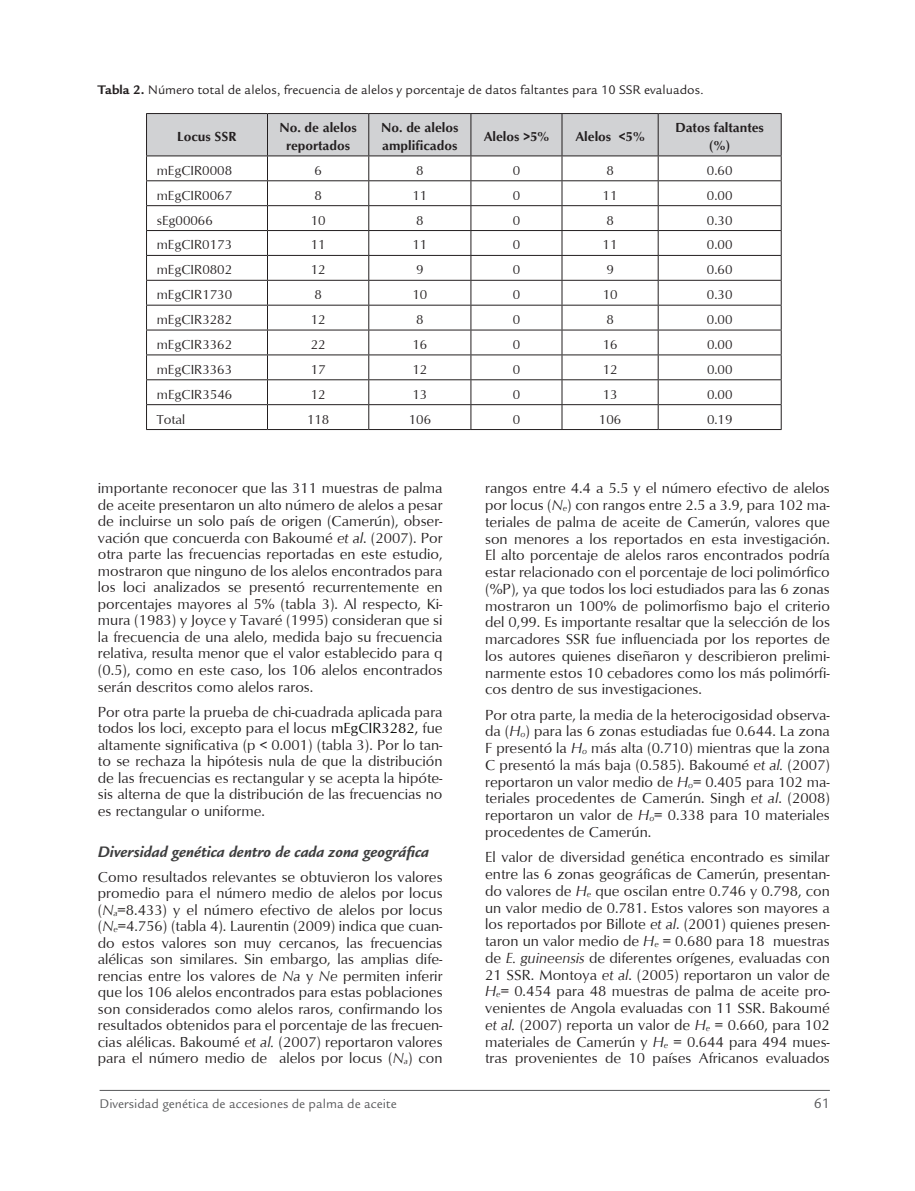
<style>
.page{position:relative;width:915px;height:1191px;background:#fff}
.page>*{position:absolute;margin:0;border:0;box-sizing:border-box;transform-origin:0 0}
.t1{font:italic 700 16.5px "Legacy Sans Std";color:#3e3e3f}
.t2{font:15px/16.8px "Optimum";color:#231f20;text-align:justify}
.t3{font:15px "Legacy Sans Std";color:#57585a}
.t4{font:13.5px "Optimum";color:#231f20}
.t5{font:13.5px "Legacy Sans Std";color:#231f20}
.t6{font:700 13.5px/18px "Optimum";color:#231f20;text-align:center}
.t7{font:13.5px "Legacy Sans Std";color:#57585a}
.s1{font-weight:700}
.s2{font-style:italic}
.s3{color:#040503}
.s4{font-style:italic;font-size:8.7px}
</style>
<div class="page">
<hr style="left:99px;top:1090px;width:730px;height:1px;background:#57585a">
<hr style="left:146px;top:113px;width:121px;height:1px;background:#231f20">
<hr style="left:267px;top:113px;width:101px;height:1px;background:#231f20">
<hr style="left:368px;top:113px;width:103px;height:1px;background:#231f20">
<hr style="left:471px;top:113px;width:90px;height:1px;background:#231f20">
<hr style="left:561px;top:113px;width:97px;height:1px;background:#231f20">
<hr style="left:658px;top:113px;width:123px;height:1px;background:#231f20">
<svg style="left:146px;top:114px;width:635px;height:315px"></svg>
<hr style="left:146px;top:429px;width:121px;height:1px;background:#231f20">
<hr style="left:267px;top:429px;width:101px;height:1px;background:#231f20">
<hr style="left:368px;top:429px;width:103px;height:1px;background:#231f20">
<hr style="left:471px;top:429px;width:90px;height:1px;background:#231f20">
<hr style="left:561px;top:429px;width:97px;height:1px;background:#231f20">
<hr style="left:658px;top:429px;width:123px;height:1px;background:#231f20">
<p class="t5" style="left:98px;top:83px;width:607px"><span class="s1">Tabla 2.</span> Número total de alelos, frecuencia de alelos y porcentaje de datos faltantes para 10 SSR evaluados.</p>
<p class="t6" style="left:177px;top:127px;width:61px">Locus SSR</p>
<p class="t6" style="left:279px;top:118px;width:79px">No. de alelos reportados</p>
<p class="t6" style="left:381px;top:118px;width:79px;text-align:left">No. de alelos amplificados</p>
<p class="t6" style="left:483px;top:127px;width:67px">Alelos &gt;5%</p>
<p class="t6" style="left:575px;top:127px;width:71px">Alelos &lt;5%</p>
<p class="t6" style="left:675px;top:118px;width:90px">Datos faltantes (%)</p>
<p class="t4" style="left:157px;top:162px;width:77px">mEgCIR0008</p>
<p class="t4" style="left:314px;top:162px;width:9px">6</p>
<p class="t4" style="left:416px;top:162px;width:9px">8</p>
<p class="t4" style="left:512px;top:162px;width:9px">0</p>
<p class="t4" style="left:606px;top:162px;width:9px">8</p>
<p class="t4" style="left:706px;top:162px;width:27px">0.60</p>
<p class="t4" style="left:157px;top:187px;width:77px">mEgCIR0067</p>
<p class="t4" style="left:314px;top:187px;width:9px">8</p>
<p class="t4" style="left:412px;top:187px;width:16px">11</p>
<p class="t4" style="left:512px;top:187px;width:9px">0</p>
<p class="t4" style="left:602px;top:187px;width:16px">11</p>
<p class="t4" style="left:706px;top:187px;width:27px">0.00</p>
<p class="t4" style="left:157px;top:212px;width:58px">sEg00066</p>
<p class="t4" style="left:310px;top:212px;width:16px">10</p>
<p class="t4" style="left:416px;top:212px;width:9px">8</p>
<p class="t4" style="left:512px;top:212px;width:9px">0</p>
<p class="t4" style="left:606px;top:212px;width:9px">8</p>
<p class="t4" style="left:706px;top:212px;width:27px">0.30</p>
<p class="t4" style="left:157px;top:237px;width:77px">mEgCIR0173</p>
<p class="t4" style="left:310px;top:237px;width:16px">11</p>
<p class="t4" style="left:412px;top:237px;width:16px">11</p>
<p class="t4" style="left:512px;top:237px;width:9px">0</p>
<p class="t4" style="left:602px;top:237px;width:16px">11</p>
<p class="t4" style="left:706px;top:237px;width:27px">0.00</p>
<p class="t4" style="left:157px;top:262px;width:77px">mEgCIR0802</p>
<p class="t4" style="left:310px;top:262px;width:16px">12</p>
<p class="t4" style="left:416px;top:262px;width:9px">9</p>
<p class="t4" style="left:512px;top:262px;width:9px">0</p>
<p class="t4" style="left:606px;top:262px;width:9px">9</p>
<p class="t4" style="left:706px;top:262px;width:27px">0.60</p>
<p class="t4" style="left:157px;top:287px;width:77px">mEgCIR1730</p>
<p class="t4" style="left:314px;top:287px;width:9px">8</p>
<p class="t4" style="left:412px;top:287px;width:16px">10</p>
<p class="t4" style="left:512px;top:287px;width:9px">0</p>
<p class="t4" style="left:602px;top:287px;width:16px">10</p>
<p class="t4" style="left:706px;top:287px;width:27px">0.30</p>
<p class="t4" style="left:157px;top:311px;width:77px">mEgCIR3282</p>
<p class="t4" style="left:310px;top:311px;width:16px">12</p>
<p class="t4" style="left:416px;top:311px;width:9px">8</p>
<p class="t4" style="left:512px;top:311px;width:9px">0</p>
<p class="t4" style="left:606px;top:311px;width:9px">8</p>
<p class="t4" style="left:706px;top:311px;width:27px">0.00</p>
<p class="t4" style="left:157px;top:336px;width:77px">mEgCIR3362</p>
<p class="t4" style="left:310px;top:336px;width:16px">22</p>
<p class="t4" style="left:412px;top:336px;width:16px">16</p>
<p class="t4" style="left:512px;top:336px;width:9px">0</p>
<p class="t4" style="left:602px;top:336px;width:16px">16</p>
<p class="t4" style="left:706px;top:336px;width:27px">0.00</p>
<p class="t4" style="left:157px;top:361px;width:77px">mEgCIR3363</p>
<p class="t4" style="left:310px;top:361px;width:16px">17</p>
<p class="t4" style="left:412px;top:361px;width:16px">12</p>
<p class="t4" style="left:512px;top:361px;width:9px">0</p>
<p class="t4" style="left:602px;top:361px;width:16px">12</p>
<p class="t4" style="left:706px;top:361px;width:27px">0.00</p>
<p class="t4" style="left:157px;top:386px;width:77px">mEgCIR3546</p>
<p class="t4" style="left:310px;top:386px;width:16px">12</p>
<p class="t4" style="left:412px;top:386px;width:16px">13</p>
<p class="t4" style="left:512px;top:386px;width:9px">0</p>
<p class="t4" style="left:602px;top:386px;width:16px">13</p>
<p class="t4" style="left:706px;top:386px;width:27px">0.00</p>
<p class="t4" style="left:157px;top:411px;width:30px">Total</p>
<p class="t4" style="left:307px;top:411px;width:24px">118</p>
<p class="t4" style="left:408px;top:411px;width:24px">106</p>
<p class="t4" style="left:512px;top:411px;width:9px">0</p>
<p class="t4" style="left:598px;top:411px;width:24px">106</p>
<p class="t4" style="left:706px;top:411px;width:27px">0.19</p>
<p class="t2" style="left:98px;top:480px;width:346px">importante reconocer que las 311 muestras de palma de aceite presentaron un alto número de alelos a pesar de incluirse un solo país de origen (Camerún), obser&shy;vación que concuerda con Bakoumé <span class="s2">et al</span>. (2007). Por otra parte las frecuencias reportadas en este estudio, mostraron que ninguno de los alelos encontrados para los loci analizados se presentó recurrentemente en porcentajes mayores al 5% (tabla 3). Al respecto, Ki&shy;mura (1983) y Joyce y Tavaré (1995) consideran que si la frecuencia de una alelo, medida bajo su frecuencia relativa, resulta menor que el valor establecido para q (0.5), como en este caso, los 106 alelos encontrados serán descritos como alelos raros.</p>
<p class="t2" style="left:98px;top:703px;width:346px">Por otra parte la prueba de chi-cuadrada aplicada para todos los loci, excepto para el locus <span class="s3">mEgCIR3282,</span> fue altamente significativa (p &lt; 0.001) (tabla 3). Por lo tan&shy;to se rechaza la hipótesis nula de que la distribución de las frecuencias es rectangular y se acepta la hipóte&shy;sis alterna de que la distribución de las frecuencias no es rectangular o uniforme.</p>
<p class="t1" style="left:98px;top:842px;width:333px">Diversidad genética dentro de cada zona geográfica</p>
<p class="t2" style="left:98px;top:868px;width:346px">Como resultados relevantes se obtuvieron los valores promedio para el número medio de alelos por locus (<span class="s2">N</span><span class="s4">a</span>=8.433) y el número efectivo de alelos por locus (<span class="s2">N</span><span class="s4">e</span>=4.756) (tabla 4). Laurentin (2009) indica que cuan&shy;do estos valores son muy cercanos, las frecuencias alélicas son similares. Sin embargo, las amplias dife&shy;rencias entre los valores de <span class="s2">Na</span> y <span class="s2">Ne</span> permiten inferir que los 106 alelos encontrados para estas poblaciones son considerados como alelos raros, confirmando los resultados obtenidos para el porcentaje de las frecuen&shy;cias alélicas. Bakoumé <span class="s2">et al.</span> (2007) reportaron valores para el número medio de alelos por locus (<span class="s2">N</span><span class="s4">a</span>) con</p>
<p class="t2" style="left:485px;top:479px;width:346px">rangos entre 4.4 a 5.5 y el número efectivo de alelos por locus (<span class="s2">N</span><span class="s4">e</span>) con rangos entre 2.5 a 3.9, para 102 ma&shy;teriales de palma de aceite de Camerún, valores que son menores a los reportados en esta investigación.<br>El alto porcentaje de alelos raros encontrados podría estar relacionado con el porcentaje de loci polimórfico (%P), ya que todos los loci estudiados para las 6 zonas mostraron un 100% de polimorfismo bajo el criterio del 0,99. Es importante resaltar que la selección de los marcadores SSR fue influenciada por los reportes de los autores quienes diseñaron y describieron prelimi&shy;narmente estos 10 cebadores como los más polimórfi&shy;cos dentro de sus investigaciones.</p>
<p class="t2" style="left:485px;top:706px;width:346px">Por otra parte, la media de la heterocigosidad observa&shy;da (<span class="s2">H</span><span class="s4">o</span>) para las 6 zonas estudiadas fue 0.644. La zona F presentó la <span class="s2">H</span><span class="s4">o</span> más alta (0.710) mientras que la zona C presentó la más baja (0.585). Bakoumé <span class="s2">et al.</span> (2007) reportaron un valor medio de <span class="s2">H</span><span class="s4">o</span>= 0.405 para 102 ma&shy;teriales procedentes de Camerún. Singh <span class="s2">et al</span>. (2008) reportaron un valor de <span class="s2">H</span><span class="s4">o</span>= 0.338 para 10 materiales procedentes de Camerún.</p>
<p class="t2" style="left:485px;top:848px;width:346px">El valor de diversidad genética encontrado es similar entre las 6 zonas geográficas de Camerún, presentan&shy;do valores de <span class="s2">H</span><span class="s4">e</span> que oscilan entre 0.746 y 0.798, con un valor medio de 0.781. Estos valores son mayores a los reportados por Billote <span class="s2">et al</span>. (2001) quienes presen&shy;taron un valor medio de <span class="s2">H</span><span class="s4">e</span> = 0.680 para 18 muestras de <span class="s2">E. guineensis</span> de diferentes orígenes, evaluadas con 21 SSR. Montoya <span class="s2">et al</span>. (2005) reportaron un valor de <span class="s2">H</span><span class="s4">e</span>= 0.454 para 48 muestras de palma de aceite pro&shy;venientes de Angola evaluadas con 11 SSR. Bakoumé <span class="s2">et al.</span> (2007) reporta un valor de <span class="s2">H</span><span class="s4">e</span> = 0.660, para 102 materiales de Camerún y <span class="s2">H</span><span class="s4">e</span> = 0.644 para 494 mues&shy;tras provenientes de 10 países Africanos evaluados</p>
<p class="t7" style="left:99px;top:1096px;width:298px">Diversidad genética de accesiones de palma de aceite</p>
<p class="t3" style="left:813px;top:1094px;width:18px">61</p>
</div>
